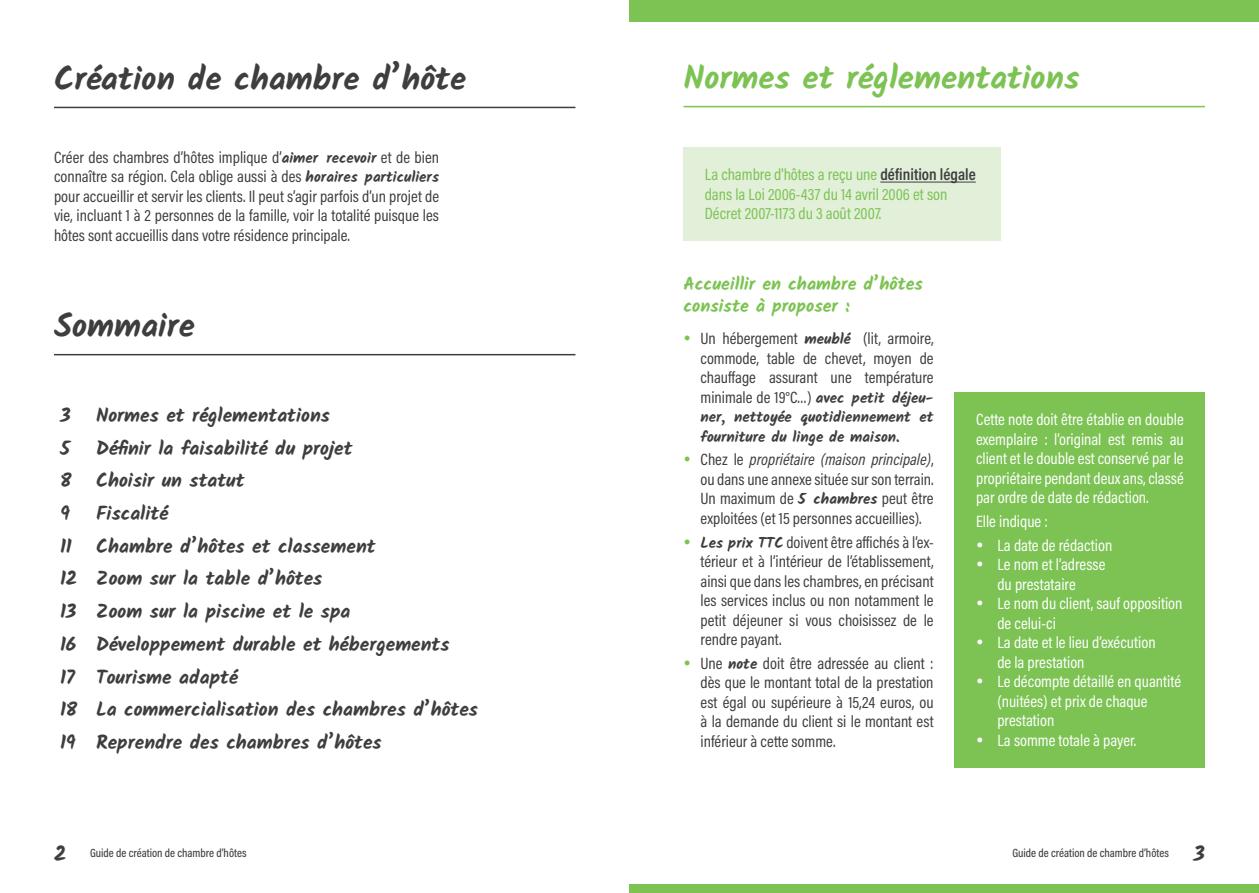
<style>
.page{position:relative;width:1259px;height:893px;background:#fff}
.page>*{position:absolute;margin:0;border:0;box-sizing:border-box;transform-origin:0 0}
.Titre_Vert{font:700 33px "Kalam";color:#3e3e3f}
.Titre_Vert-2{font:700 33px "Kalam";color:#7cc354}
.LABEUR{font:700 19.5px "Kalam";color:#3e3e3f}
.t1{font:700 18px/21.6px "Kalam";color:#7cc352}
.LABEUR-2{font:16.5px/19.5px "Acumin Pro Cond";color:#3e3e3f;text-align:justify}
.LABEUR-3{font:16.5px/19.5px "Acumin Pro Cond";color:#fff}
.LABEUR-4{font:16.5px/19.5px "Acumin Pro Cond";color:#7cc354}
.t2{font:700 15px/19.5px "Kalam";color:#3e3e3f}
.t3{font:500 12px "Acumin Pro Cond";color:#3e3e3f}
.s1{font-family:"Kalam";font-weight:700;font-size:15px}
.s2{font-weight:600;color:#3e3e3f}
.s3{font-style:italic}
.s4{font-family:"Kalam";font-weight:700;font-size:21px}
</style>
<div class="page">
<hr style="left:683px;top:106px;width:522px;height:1px;background:#7cc352">
<hr style="left:54px;top:354px;width:521px;height:1px;background:#3e3e3f">
<div style="left:683px;top:147px;width:318px;height:94px;background:#e2efd9"></div>
<hr style="left:880px;top:182px;width:95px;height:1px;background:#3e3e3f">
<hr style="left:54px;top:107px;width:521px;height:1px;background:#3e3e3f">
<div style="left:955px;top:392px;width:250px;height:375px;background:#7cc354"></div>
<div style="left:629px;top:0;width:630px;height:21px;background:#7cc354"></div>
<div style="left:629px;top:884px;width:630px;height:9px;background:#7cc354"></div>
<p class="Titre_Vert" style="left:54px;top:59px;width:414px">Création de chambre d’hôte</p>
<p class="LABEUR-2" style="left:54px;top:147px;width:386px">Créer des chambres d’hôtes implique d’<span class="s1">aimer recevoir</span> et de bien connaître sa région. Cela oblige aussi à des <span class="s1">horaires particuliers </span>pour accueillir et servir les clients. Il peut s’agir parfois d’un projet de vie, incluant 1 à 2 personnes de la famille, voir la totalité puisque les hôtes sont accueillis dans votre résidence principale.</p>
<p class="Titre_Vert" style="left:54px;top:306px;width:142px">Sommaire</p>
<p class="LABEUR" style="left:60px;top:404px;width:12px">3</p>
<p class="LABEUR" style="left:96px;top:404px;width:235px">Normes et réglementations</p>
<p class="LABEUR" style="left:60px;top:436px;width:11px">5</p>
<p class="LABEUR" style="left:96px;top:436px;width:258px">Définir la faisabilité du projet</p>
<p class="LABEUR" style="left:60px;top:469px;width:13px">8</p>
<p class="LABEUR" style="left:96px;top:469px;width:150px">Choisir un statut</p>
<p class="LABEUR" style="left:60px;top:502px;width:11px">9</p>
<p class="LABEUR" style="left:96px;top:502px;width:74px">Fiscalité</p>
<p class="LABEUR" style="left:60px;top:535px;width:13px">11</p>
<p class="LABEUR" style="left:96px;top:535px;width:281px">Chambre d’hôtes et classement</p>
<p class="LABEUR" style="left:60px;top:567px;width:19px">12</p>
<p class="LABEUR" style="left:96px;top:567px;width:228px">Zoom sur la table d’hôtes</p>
<p class="LABEUR" style="left:60px;top:600px;width:18px">13</p>
<p class="LABEUR" style="left:96px;top:600px;width:256px">Zoom sur la piscine et le spa</p>
<p class="LABEUR" style="left:60px;top:633px;width:18px">16</p>
<p class="LABEUR" style="left:96px;top:633px;width:355px">Développement durable et hébergements</p>
<p class="LABEUR" style="left:60px;top:665px;width:17px">17</p>
<p class="LABEUR" style="left:96px;top:665px;width:143px">Tourisme adapté</p>
<p class="LABEUR" style="left:60px;top:698px;width:19px">18</p>
<p class="LABEUR" style="left:96px;top:698px;width:383px">La commercialisation des chambres d’hôtes</p>
<p class="LABEUR" style="left:60px;top:731px;width:17px">19</p>
<p class="LABEUR" style="left:96px;top:731px;width:287px">Reprendre des chambres d’hôtes</p>
<p class="Titre_Vert-2" style="left:683px;top:58px;width:397px">Normes et réglementations</p>
<p class="LABEUR-4" style="left:705px;top:165px;width:272px">La chambre d'hôtes a reçu une <span class="s2">définition légale </span>dans la Loi 2006-437 du 14 avril 2006 et son<br>Décret 2007-1173 du 3 août 2007.</p>
<p class="t1" style="left:683px;top:273px;width:241px">Accueillir en chambre d’hôtes consiste à proposer :</p>
<p class="LABEUR-2" style="left:700px;top:328px;width:235px">Un hébergement <span class="s1">meublé</span> (lit, armoire, commode, table de chevet, moyen de chauffage assurant une température minimale de 19°C…) <span class="s1">avec petit déjeu-</span></p>
<p class="t2" style="left:700px;top:407px;width:235px">ner, nettoyée quotidiennement et fourniture du linge de maison.</p>
<p class="LABEUR-2" style="left:700px;top:450px;width:235px">Chez le <span class="s3">propriétaire (maison principale)</span>, ou dans une annexe située sur son terrain.<br>Un maximum de <span class="s1">5 chambres</span> peut être exploitées (et 15 personnes accueillies).</p>
<p class="LABEUR-2" style="left:700px;top:532px;width:235px"><span class="s1">Les prix TTC</span> doivent être affichés à l’ex&shy;térieur et à l’intérieur de l’établissement, ainsi que dans les chambres, en précisant les services inclus ou non notamment le petit déjeuner si vous choisissez de le rendre payant.</p>
<p class="LABEUR-2" style="left:700px;top:653px;width:235px">Une <span class="s1">note</span> doit être adressée au client : dès que le montant total de la prestation est égal ou supérieure à 15,24 euros, ou à la demande du client si le montant est inférieur à cette somme.</p>
<p class="LABEUR-3" style="left:976px;top:410px;width:209px;text-align:justify">Cette note doit être établie en double exemplaire : l’original est remis au client et le double est conservé par le propriétaire pendant deux ans, classé par ordre de date de rédaction.</p>
<p class="LABEUR-3" style="left:976px;top:511px;width:73px">Elle indique :</p>
<p class="LABEUR-3" style="left:997px;top:535px;width:116px">La date de rédaction</p>
<p class="LABEUR-3" style="left:997px;top:555px;width:109px">Le nom et l’adresse du prestataire</p>
<p class="LABEUR-3" style="left:997px;top:594px;width:187px">Le nom du client, sauf opposition de celui-ci</p>
<p class="LABEUR-3" style="left:997px;top:633px;width:160px">La date et le lieu d’exécution de la prestation</p>
<p class="LABEUR-3" style="left:997px;top:672px;width:185px">Le décompte détaillé en quantité (nuitées) et prix de chaque prestation</p>
<p class="LABEUR-3" style="left:997px;top:730px;width:140px">La somme totale à payer.</p>
<p class="t3" style="left:54px;top:845px;width:194px"><span class="s4">2</span> Guide de création de chambre d’hôtes</p>
<p class="t3" style="left:1012px;top:845px;width:194px">Guide de création de chambre d’hôtes <span class="s4">3</span></p>
</div>
